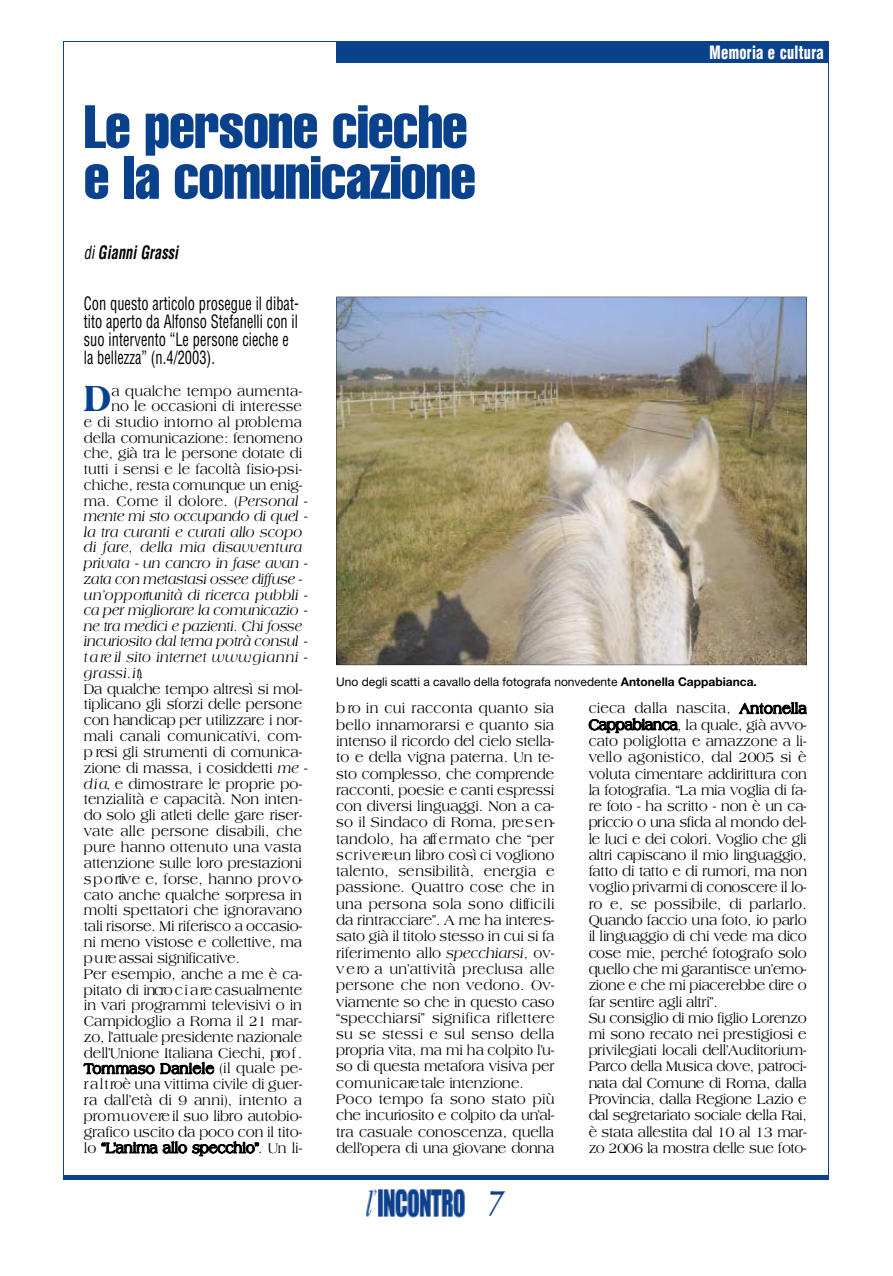
<style>
.page{position:relative;width:893px;height:1276px;background:#fff}
.page>*{position:absolute;margin:0;border:0;box-sizing:border-box;transform-origin:0 0}
.t1{font:extra-condensed 60px/50.7px "Helvetica";letter-spacing:-.01em;color:#0a418d}
.t2{font:800 39px "Americana";color:#0a418d;scale:.9 1}
.t3{font:italic condensed 36px "Garamond";color:#0a418d}
.t4{font:condensed 18px/18.1px "Helvetica";color:#000;scale:.8 1}
.t5{font:900 condensed 18px "Helvetica";letter-spacing:.02em;color:#fff;scale:.8 1}
.t6{font:italic 700 condensed 18px "Helvetica";color:#000;scale:.8 1}
.t7{font:15px/16.2px "Americana";color:#000;scale:.9 1}
.t8{font:italic 14.85px "Americana";color:#000;scale:.9 1}
.t9{font:14.85px "Americana";color:#000;scale:.9 1}
.t10{font:14.85px "Americana";letter-spacing:.025em;color:#000;scale:.9 1}
.t11{font:14.85px "Americana";letter-spacing:.035em;color:#000;scale:.9 1}
.t12{font:12px "Helvetica Neue";color:#000}
.s1{font-weight:400}
.s2{font-style:italic}
.s3{font-style:normal}
.s4{font-weight:700}
</style>
<div class="page">
<div style="left:336px;top:41px;width:492px;height:22px;background:#0a418d"></div>
<hr style="left:63px;top:41px;width:765px;height:1px;background:#0a418d">
<hr style="left:828px;top:42px;width:1px;height:1135px;background:#0a418d">
<hr style="left:63px;top:1175px;width:765px;height:4px;background:#0a418d">
<hr style="left:63px;top:42px;width:1px;height:1135px;background:#0a418d">
<img style="left:365px;top:1189px;width:100px;height:29px">
<img style="left:336px;top:297px;width:471px;height:368px">
<h1 class="t1" style="left:84px;top:105px;width:394px">Le persone cieche e la comunicazione</h1>
<p class="t6" style="left:84px;top:245px;width:119px"><span class="s1">di</span> Gianni Grassi</p>
<p class="t5" style="left:710px;top:45px;width:144px">Memoria e cultura</p>
<p class="t4" style="left:84px;top:296px;width:270px">Con questo articolo prosegue il dibat&shy;tito aperto da Alfonso Stefanelli con il suo intervento “Le persone cieche e la bellezza” (n.4/2003).</p>
<h2 class="t2" style="left:84px;top:383px;width:33px">D</h2>
<p class="t10" style="left:112px;top:385px;width:213px">a qualche tempo aumenta-</p>
<p class="t9" style="left:112px;top:400px;width:213px">no le occasioni di intere s s e</p>
<p class="t11" style="left:84px;top:416px;width:244px">e di studio intorno al pro b le m a</p>
<p class="t9" style="left:84px;top:432px;width:245px">della comunicazione: fenomeno</p>
<p class="t9" style="left:84px;top:448px;width:244px">che, già tra le persone dotate di</p>
<p class="t9" style="left:84px;top:463px;width:244px">tutti i sensi e le facoltà fisio-psi-</p>
<p class="t9" style="left:84px;top:479px;width:244px">chiche, resta comunque un enig-</p>
<p class="t10" style="left:84px;top:495px;width:250px">ma. Come il dolore. (<span class="s2">P e rs o n a l -</span></p>
<p class="t8" style="left:84px;top:510px;width:250px">mente mi sto occupando di quel -</p>
<p class="t8" style="left:84px;top:526px;width:244px">la tra curanti e curati allo scopo</p>
<p class="t8" style="left:84px;top:541px;width:244px">di fare, della mia disavventura</p>
<p class="t8" style="left:84px;top:557px;width:250px">privata - un cancro in fase avan -</p>
<p class="t8" style="left:84px;top:573px;width:244px">zata con metastasi ossee diffuse -</p>
<p class="t8" style="left:84px;top:589px;width:250px">u n ’o p p o rtunità di ricerca pubbli -</p>
<p class="t8" style="left:84px;top:604px;width:250px">ca per migliorare la comunicazio -</p>
<p class="t8" style="left:84px;top:620px;width:244px">ne tra medici e pazienti. Chi fosse</p>
<p class="t8" style="left:84px;top:635px;width:250px">incuriosito dal tema potrà consul -</p>
<p class="t8" style="left:84px;top:651px;width:250px">t a re il sito internet www. g i a n n i -</p>
<p class="t8" style="left:84px;top:667px;width:68px">g ra s s i.it<span class="s3">).</span></p>
<p class="t7" style="left:84px;top:681px;width:250px">Da qualche tempo altresì si mol&shy;tiplicano gli sforzi delle persone con handicap per utilizzare i nor&shy;mali canali comunicativi, com&shy;p resi gli strumenti di comunica&shy;zione di massa, i cosiddetti <span class="s2">m e - d i a</span>, e dimostrare le proprie po&shy;tenzialità e capacità. Non inten&shy;do solo gli atleti delle gare riser&shy;vate alle persone disabili, che p u re hanno ottenuto una vasta attenzione sulle loro pre s ta z io n i s p o rtive e, forse, hanno pro v o&shy;cato anche qualche sorpresa in molti spettatori che ignoravano tali risorse. Mi riferisco a occasio&shy;ni meno vistose e collettive, ma p u re assai significative.<br>Per esempio, anche a me è ca&shy;pitato di incro c i a re casualmente in vari programmi televisivi o in<br>Campidoglio a Roma il 21 mar&shy;zo, l’attuale presidente nazionale dell’Unione Italiana Ciechi, pro f .<br>Tommaso Daniele (il quale pe&shy;r a l t roè una vittima civile di guer&shy;ra dall’età di 9 anni), intento a p ro m u o v e re il suo libro autobio&shy;grafico uscito da poco con il tito&shy;lo “L’anima allo specchio”. Un li-</p>
<p class="t12" style="left:336px;top:677px;width:422px">Uno degli scatti a cavallo della fotografa nonvedente <span class="s4">Antonella Cappabianca.</span></p>
<p class="t7" style="left:336px;top:701px;width:244px">b ro in cui racconta quanto sia bello innamorarsi e quanto sia intenso il ricordo del cielo stella&shy;to e della vigna paterna. Un te&shy;sto complesso, che compre n d e racconti, poesie e canti espre s s i con diversi linguaggi. Non a ca&shy;so il Sindaco di Roma, pre s e n&shy;tandolo, ha aff e rmato che “per s c riv e reun libro così ci vogliono talento, sensibilità, energia e passione. Quattro cose che in una persona sola sono diffic ili da rintracciare”. A me ha intere s&shy;sato già il titolo stesso in cui si fa riferimento allo <span class="s2">s p e c c h ia rs i</span>, ov&shy;v e ro a un’attività preclusa alle persone che non vedono. Ov&shy;viamente so che in questo caso “specchiarsi” significa riflettere su se stessi e sul senso della p ropria vita, ma mi ha colpito l’u&shy;so di questa metafora visiva per c o m u n ic a re tale intenzione.<br>Poco tempo fa sono stato più che incuriosito e colpito da un’al&shy;tra casuale conoscenza, quella dell’opera di una giovane donna</p>
<p class="t7" style="left:589px;top:701px;width:244px">cieca dalla nascita, A n to n e lla<br>C a p p a b ia n c a, la quale, già avvo&shy;cato poliglotta e amazzone a li&shy;vello agonistico, dal 2005 si è voluta cimentare addirittura con la fotografia. “La mia voglia di fa&shy;re foto - ha scritto - non è un ca&shy;priccio o una sfida al mondo del&shy;le luci e dei colori. Voglio che gli altri capiscano il mio linguaggio, fatto di tatto e di rumori, ma non voglio privarmi di conoscere il lo&shy;ro e, se possibile, di parlarlo.<br>Quando faccio una foto, io parlo il linguaggio di chi vede ma dico cose mie, perché fotografo solo quello che mi garantisce un’emo&shy;zione e che mi piacerebbe dire o far sentire agli altri”.<br>Su consiglio di mio figlio Lore n z o mi sono recato nei prestigiosi e privilegiati locali dell’Auditorium-<br>P a rco della Musica dove, patro c i&shy;nata dal Comune di Roma, dalla<br>P rovincia, dalla Regione Lazio e dal segretariato sociale della Rai, è stata allestita dal 10 al 13 mar&shy;zo 2006 la mostra delle sue foto-</p>
<h3 class="t3" style="left:487px;top:1188px;width:17px">7</h3>
</div>
